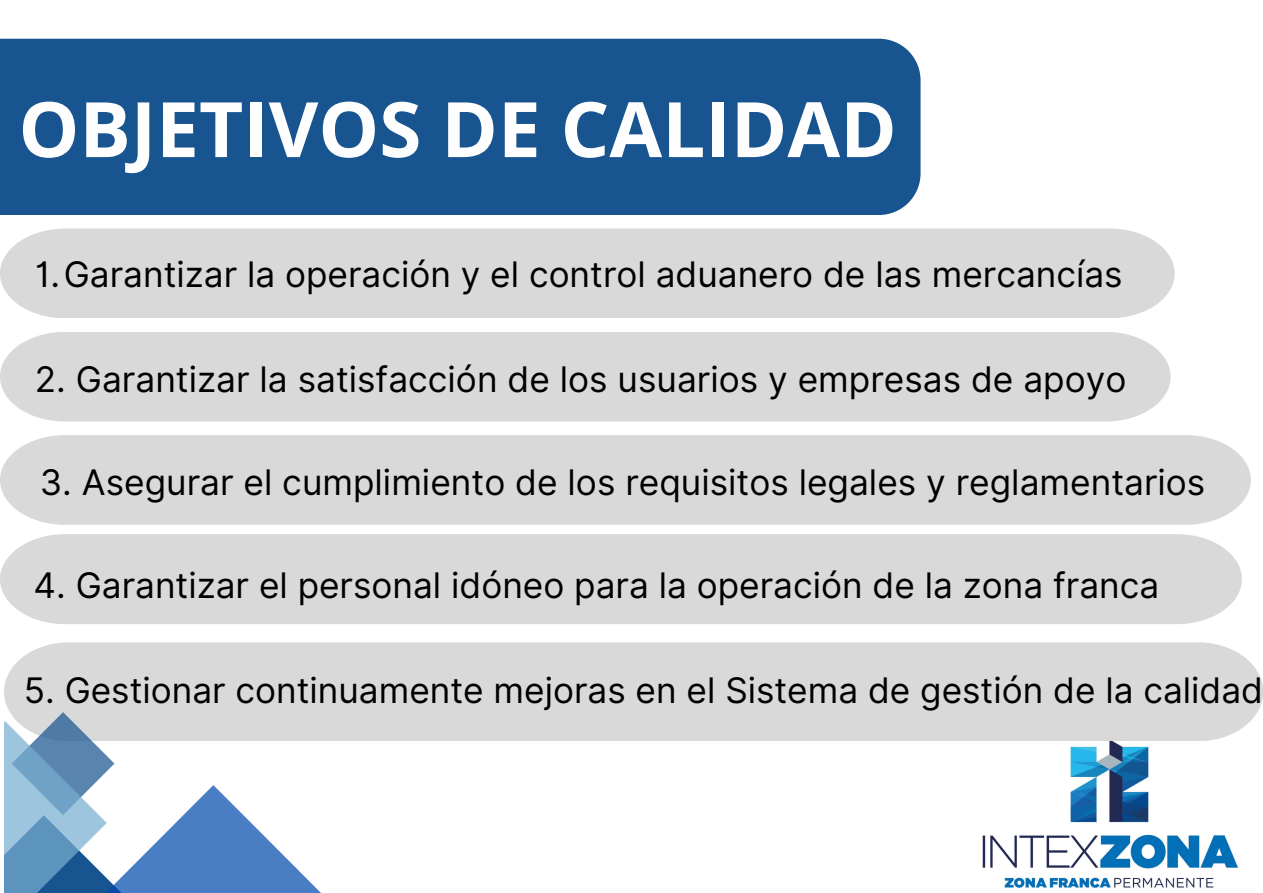
<style>
.page{position:relative;width:1263px;height:893px;background:#fff}
.page>*{position:absolute;margin:0;border:0;box-sizing:border-box;transform-origin:0 0}
.t1{font:700 76.5px "Open Sans";color:#fefefe}
.t2{font:35.25px "Inter";color:#000}
.t3{font:35.17px "Inter";color:#000}
</style>
<div class="page">
<img style="left:982px;top:741px;width:256px;height:147px">
<div style="left:0;top:39px;width:920px;height:176px;background:#175490"></div>
<div style="left:0;top:228px;width:1174px;height:90px;background:#d9d9d9"></div>
<div style="left:0;top:332px;width:1170px;height:89px;background:#d9d9d9"></div>
<div style="left:0;top:435px;width:1250px;height:90px;background:#d9d9d9"></div>
<div style="left:0;top:534px;width:1242px;height:90px;background:#d9d9d9"></div>
<div style="left:4px;top:642px;width:1259px;height:99px;background:#d9d9d9"></div>
<svg style="left:4px;top:712px;width:360px;height:181px"></svg>
<p class="t1" style="left:19px;top:75px;width:880px">OBJETIVOS DE CALIDAD</p>
<p class="t3" style="left:35px;top:253px;width:1089px">1.Garantizar la operación y el control aduanero de las mercancías</p>
<p class="t2" style="left:35px;top:358px;width:1093px">2. Garantizar la satisfacción de los usuarios y empresas de apoyo</p>
<p class="t2" style="left:40px;top:461px;width:1167px">3. Asegurar el cumplimiento de los requisitos legales y reglamentarios</p>
<p class="t3" style="left:34px;top:564px;width:1127px">4. Garantizar el personal idóneo para la operación de la zona franca</p>
<p class="t3" style="left:24px;top:669px;width:1241px">5. Gestionar continuamente mejoras en el Sistema de gestión de la calidad</p>
</div>
